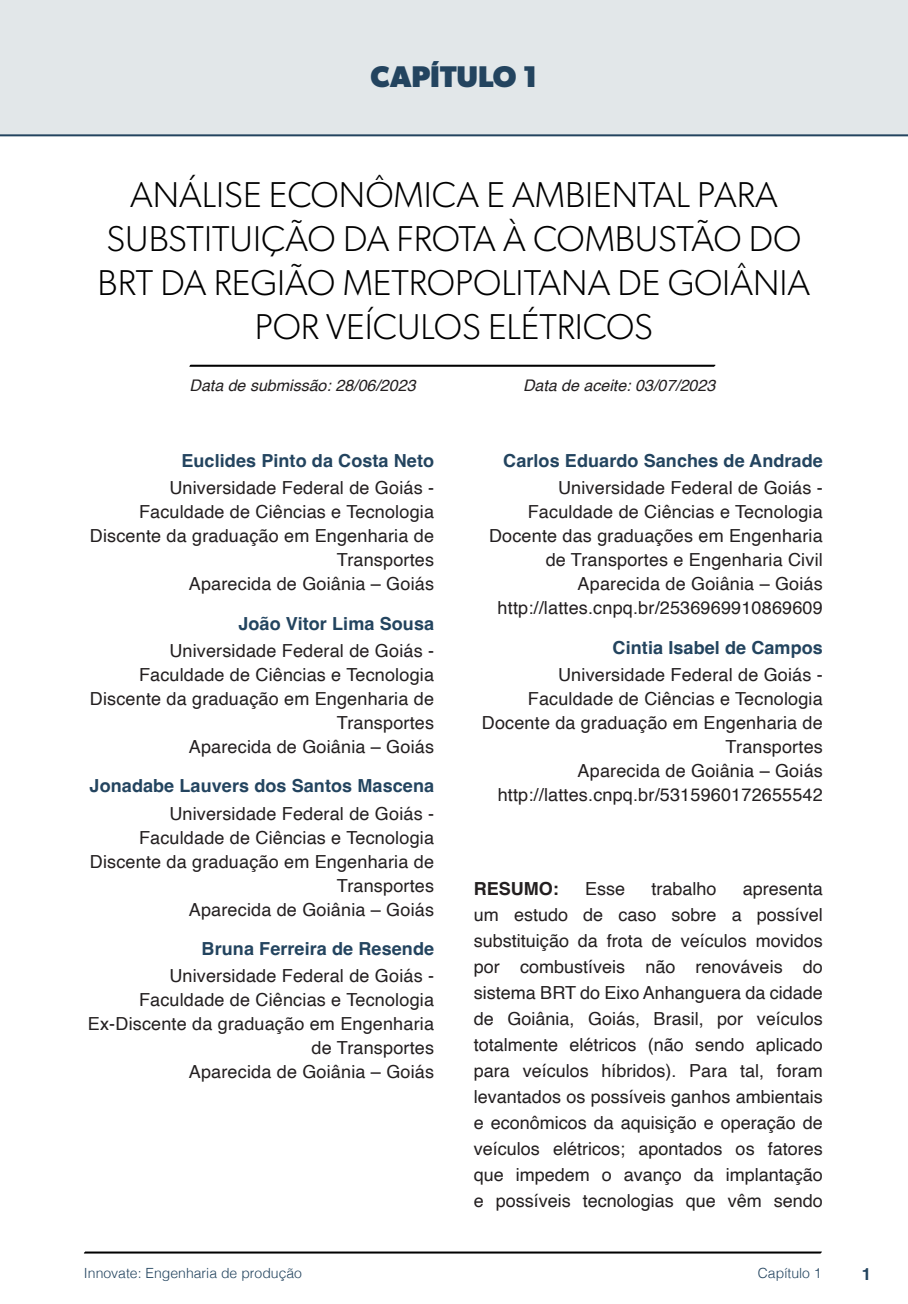
<style>
.page{position:relative;width:908px;height:1304px;background:#fff}
.page>*{position:absolute;margin:0;border:0;box-sizing:border-box;transform-origin:0 0}
.t1{font:300 36px/44px "Gibson";color:#000;text-align:center}
.t2{font:700 30px "Gibson";color:#23445f}
.t3{font:18px/24px "Helvetica";letter-spacing:.01em;color:#231f20;text-align:right}
.t4{font:700 18px "Helvetica";letter-spacing:.005em;color:#23445f}
.t5{font:700 18px "Helvetica";color:#231f20}
.t6{font:700 16.8px "Helvetica";color:#23445f}
.t7{font:italic 16px "Helvetica";color:#231f20}
.t8{font:300 14px "Helvetica";color:#23445f}
</style>
<div class="page">
<svg style="left:84px;top:1251px;width:737px;height:3px;background:#515151"></svg>
<div style="left:0;top:0;width:907px;height:136px;background:#e2e7e9"></div>
<svg style="left:189px;top:364px;width:526px;height:3px;background:#4f4f4f"></svg>
<div style="left:64px;top:74px;width:61px;height:54px;background:#e2e7e9"></div>
<h2 class="t2" style="left:370px;top:58px;width:168px">CAPÍTULO 1</h2>
<h1 class="t1" style="left:98px;top:172px;width:713px">ANÁLISE ECONÔMICA E AMBIENTAL PARA SUBSTITUIÇÃO DA FROTA À COMBUSTÃO DO BRT DA REGIÃO METROPOLITANA DE GOIÂNIA POR VEÍCULOS ELÉTRICOS</h1>
<p class="t7" style="left:189px;top:373px;width:227px">Data de submissão: 28/06/2023</p>
<p class="t7" style="left:523px;top:373px;width:194px">Data de aceite: 03/07/2023</p>
<p class="t4" style="left:181px;top:450px;width:254px">Euclides Pinto da Costa Neto</p>
<p class="t3" style="left:90px;top:477px;width:345px">Universidade Federal de Goiás -<br>Faculdade de Ciências e Tecnologia<br>Discente da graduação em Engenharia de<br>Transportes<br>Aparecida de Goiânia – Goiás</p>
<p class="t4" style="left:238px;top:612px;width:197px">João Vitor Lima Sousa</p>
<p class="t3" style="left:90px;top:639px;width:345px">Universidade Federal de Goiás -<br>Faculdade de Ciências e Tecnologia<br>Discente da graduação em Engenharia de<br>Transportes<br>Aparecida de Goiânia – Goiás</p>
<p class="t4" style="left:90px;top:775px;width:346px">Jonadabe Lauvers dos Santos Mascena</p>
<p class="t3" style="left:90px;top:802px;width:345px">Universidade Federal de Goiás -<br>Faculdade de Ciências e Tecnologia<br>Discente da graduação em Engenharia de<br>Transportes<br>Aparecida de Goiânia – Goiás</p>
<p class="t4" style="left:201px;top:938px;width:234px">Bruna Ferreira de Resende</p>
<p class="t3" style="left:88px;top:965px;width:347px">Universidade Federal de Goiás -<br>Faculdade de Ciências e Tecnologia<br>Ex-Discente da graduação em Engenharia de Transportes<br>Aparecida de Goiânia – Goiás</p>
<p class="t4" style="left:503px;top:450px;width:321px">Carlos Eduardo Sanches de Andrade</p>
<p class="t3" style="left:489px;top:477px;width:335px">Universidade Federal de Goiás - Faculdade de Ciências e Tecnologia Docente das graduações em Engenharia de Transportes e Engenharia Civil Aparecida de Goiânia – Goiás http://lattes.cnpq.br/2536969910869609</p>
<p class="t4" style="left:612px;top:636px;width:212px">Cintia Isabel de Campos</p>
<p class="t3" style="left:481px;top:663px;width:342px">Universidade Federal de Goiás -<br>Faculdade de Ciências e Tecnologia<br>Docente da graduação em Engenharia de<br>Transportes<br>Aparecida de Goiânia – Goiás http://lattes.cnpq.br/5315960172655542</p>
<p class="t5" style="left:473px;top:878px;width:86px">RESUMO:</p>
<p class="t3" style="left:585px;top:877px;width:42px">Esse</p>
<p class="t3" style="left:651px;top:877px;width:67px">trabalho</p>
<p class="t3" style="left:473px;top:876px;width:350px;line-height:26px;text-align:justify;text-indent:269px">apresenta um estudo de caso sobre a possível substituição da frota de veículos movidos por combustíveis não renováveis do sistema BRT do Eixo Anhanguera da cidade de Goiânia, Goiás, Brasil, por veículos totalmente elétricos (não sendo aplicado para veículos híbridos). Para tal, foram levantados os possíveis ganhos ambientais e econômicos da aquisição e operação de veículos elétricos; apontados os fatores que impedem o avanço da implantação e possíveis tecnologias que vêm sendo</p>
<p class="t8" style="left:84px;top:1261px;width:219px">Innovate: Engenharia de produção</p>
<p class="t8" style="left:757px;top:1261px;width:65px">Capítulo 1</p>
<p class="t6" style="left:861px;top:1264px;width:11px">1</p>
</div>
